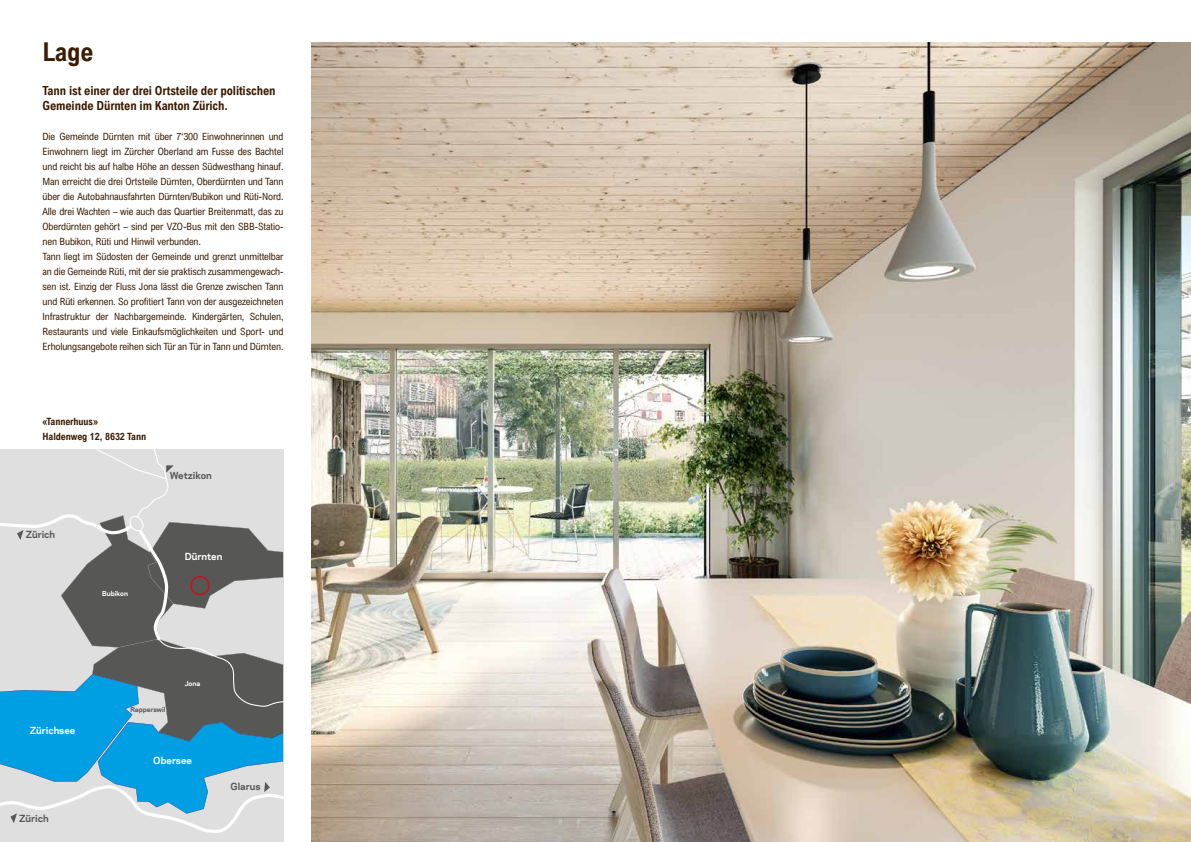
<style>
.page{position:relative;width:1191px;height:842px;background:#fff}
.page>*{position:absolute;margin:0;border:0;box-sizing:border-box;transform-origin:0 0}
.t1{font:700 26px "Arial Nova Cond";color:#3b1d03}
.t2{font:700 12.5px/15px "Arial Nova Cond";letter-spacing:-.01em;color:#3b1d03}
.t3{font:10px/15px "Arial Nova Cond";letter-spacing:-.01em;color:#3b1d03}
.t4{font:700 10px/15px "Arial Nova Cond";letter-spacing:-.01em;color:#3b1d03}
.t5{font:700 9.2px "Galaxie Polaris";color:#575756}
.t6{font:700 9.2px "Galaxie Polaris";color:#fff}
.t7{font:700 6.4px "Galaxie Polaris";color:#fff}
.t8{font:700 6.4px "Galaxie Polaris";color:#575756}
</style>
<div class="page">
<img style="left:312px;top:43px;width:879px;height:799px">
<div style="left:0;top:449px;width:283px;height:393px;background:#dfdfdf"></div>
<svg style="left:0;top:449px;width:283px;height:384px"></svg>
<h1 class="t1" style="left:43px;top:36px;width:53px">Lage</h1>
<p class="t2" style="left:43px;top:82px;width:235px">Tann ist einer der drei Ortsteile der politischen<br>Gemeinde Dürnten im Kanton Zürich.</p>
<p class="t3" style="left:43px;top:128px;width:242px">Die Gemeinde Dürnten mit über 7‘300 Einwohnerinnen und Einwohnern liegt im Zürcher Oberland am Fusse des Bachtel und reicht bis auf halbe Höhe an dessen Südwesthang hinauf.<br>Man erreicht die drei Ortsteile Dürnten, Oberdürnten und Tann über die Autobahnausfahrten Dürnten/Bubikon und Rüti-Nord.<br>Alle drei Wachten – wie auch das Quartier Breitenmatt, das zu Oberdürnten gehört – sind per VZO-Bus mit den SBB-Statio&shy;nen Bubikon, Rüti und Hinwil verbunden.<br>Tann liegt im Südosten der Gemeinde und grenzt unmittelbar an die Gemeinde Rüti, mit der sie praktisch zusammengewach&shy;sen ist. Einzig der Fluss Jona lässt die Grenze zwischen Tann und Rüti erkennen. So profitiert Tann von der ausgezeichneten Infrastruktur der Nachbargemeinde. Kindergärten, Schulen, Restaurants und viele Einkaufsmöglichkeiten und Sport- und Erholungsangebote reihen sich Tür an Tür in Tann und Dürnten.</p>
<p class="t4" style="left:43px;top:413px;width:105px">«Tannerhuus»<br>Haldenweg 12, 8632 Tann</p>
<p class="t5" style="left:26px;top:528px;width:31px">Zürich</p>
<p class="t7" style="left:102px;top:588px;width:27px">Bubikon</p>
<p class="t5" style="left:170px;top:469px;width:44px">Wetzikon</p>
<p class="t6" style="left:185px;top:550px;width:39px">Dürnten</p>
<p class="t7" style="left:185px;top:679px;width:17px">Jona</p>
<p class="t6" style="left:30px;top:723px;width:47px">Zürichsee</p>
<p class="t5" style="left:19px;top:811px;width:31px">Zürich</p>
<p class="t8" style="left:130px;top:704px;width:37px">Rapperswil</p>
<p class="t6" style="left:153px;top:753px;width:40px">Obersee</p>
<p class="t5" style="left:230px;top:780px;width:32px">Glarus</p>
</div>
